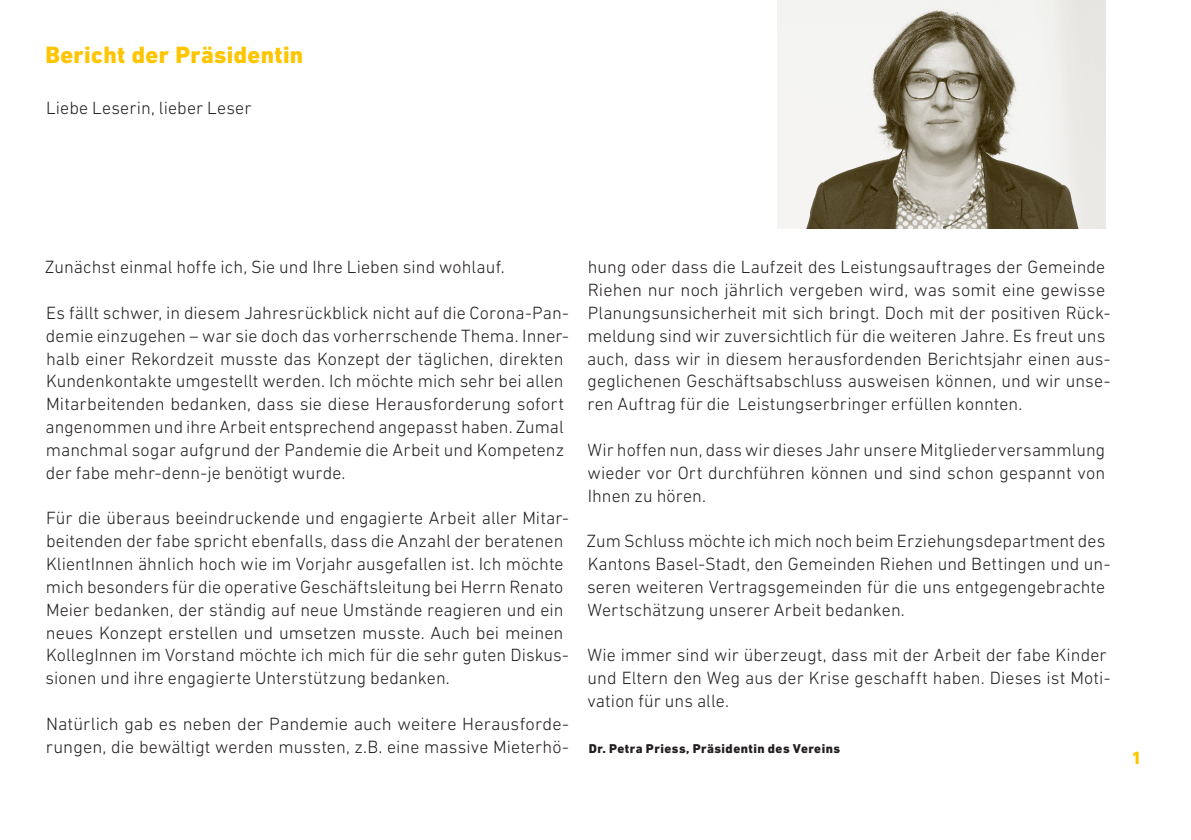
<style>
.page{position:relative;width:1191px;height:840px;background:#fff}
.page>*{position:absolute;margin:0;border:0;box-sizing:border-box;transform-origin:0 0}
.t1{font:800 24px "DIN Next LT Pro";letter-spacing:.015em;color:#ffc500}
.t2{font:300 18px/22.8px "DIN Next LT Pro";letter-spacing:.005em;color:#231f20}
.t3{font:800 18px "DIN Next LT Pro";color:#ffc500}
.t4{font:800 13px "DIN Next LT Pro";letter-spacing:.035em;color:#231f20}
</style>
<div class="page">
<img style="left:777px;top:0;width:329px;height:228px">
<h1 class="t1" style="left:45px;top:41px;width:259px">Bericht der Präsidentin</h1>
<p class="t2" style="left:46px;top:96px;width:207px">Liebe Leserin, lieber Leser</p>
<p class="t2" style="left:45px;top:255px;width:461px">Zunächst einmal hoffe ich, Sie und Ihre Lieben sind wohlauf.</p>
<p class="t2" style="left:45px;top:301px;width:525px">Es fällt schwer, in diesem Jahresrückblick nicht auf die Corona-Pan&shy;demie einzugehen – war sie doch das vorherrschende Thema. Inner&shy;halb einer Rekordzeit musste das Konzept der täglichen, direkten Kundenkontakte umgestellt werden. Ich möchte mich sehr bei allen Mitarbeitenden bedanken, dass sie diese Herausforderung sofort angenommen und ihre Arbeit entsprechend angepasst haben. Zumal manchmal sogar aufgrund der Pandemie die Arbeit und Kompetenz der fabe mehr-denn-je benötigt wurde.</p>
<p class="t2" style="left:45px;top:506px;width:525px">Für die überaus beeindruckende und engagierte Arbeit aller Mitar&shy;beitenden der fabe spricht ebenfalls, dass die Anzahl der beratenen KlientInnen ähnlich hoch wie im Vorjahr ausgefallen ist. Ich möchte mich besonders für die operative Geschäftsleitung bei Herrn Renato Meier bedanken, der ständig auf neue Umstände reagieren und ein neues Konzept erstellen und umsetzen musste. Auch bei meinen KollegInnen im Vorstand möchte ich mich für die sehr guten Diskus&shy;sionen und ihre engagierte Unterstützung bedanken.</p>
<p class="t2" style="left:46px;top:711px;width:524px">Natürlich gab es neben der Pandemie auch weitere Herausforde&shy;rungen, die bewältigt werden mussten, z.B. eine massive Mieterhö-</p>
<p class="t2" style="left:587px;top:255px;width:525px">hung oder dass die Laufzeit des Leistungsauftrages der Gemeinde Riehen nur noch jährlich vergeben wird, was somit eine gewisse Planungsunsicherheit mit sich bringt. Doch mit der positiven Rück&shy;meldung sind wir zuversichtlich für die weiteren Jahre. Es freut uns auch, dass wir in diesem herausfordenden Berichtsjahr einen aus&shy;geglichenen Geschäftsabschluss ausweisen können, und wir unse&shy;ren Auftrag für die Leistungserbringer erfüllen konnten.</p>
<p class="t2" style="left:587px;top:438px;width:519px;text-align:justify">Wir hoffen nun, dass wir dieses Jahr unsere Mitgliederversammlung wieder vor Ort durchführen können und sind schon gespannt von Ihnen zu hören.</p>
<p class="t2" style="left:586px;top:529px;width:525px">Zum Schluss möchte ich mich noch beim Erziehungsdepartment des Kantons Basel-Stadt, den Gemeinden Riehen und Bettingen und un&shy;seren weiteren Vertragsgemeinden für die uns entgegengebrachte Wertschätzung unserer Arbeit bedanken.</p>
<p class="t2" style="left:587px;top:643px;width:524px">Wie immer sind wir überzeugt, dass mit der Arbeit der fabe Kinder und Eltern den Weg aus der Krise geschafft haben. Dieses ist Moti&shy;vation für uns alle.</p>
<p class="t4" style="left:588px;top:740px;width:253px">Dr. Petra Priess, Präsidentin des Vereins</p>
<p class="t3" style="left:1131px;top:746px;width:12px">1</p>
</div>
